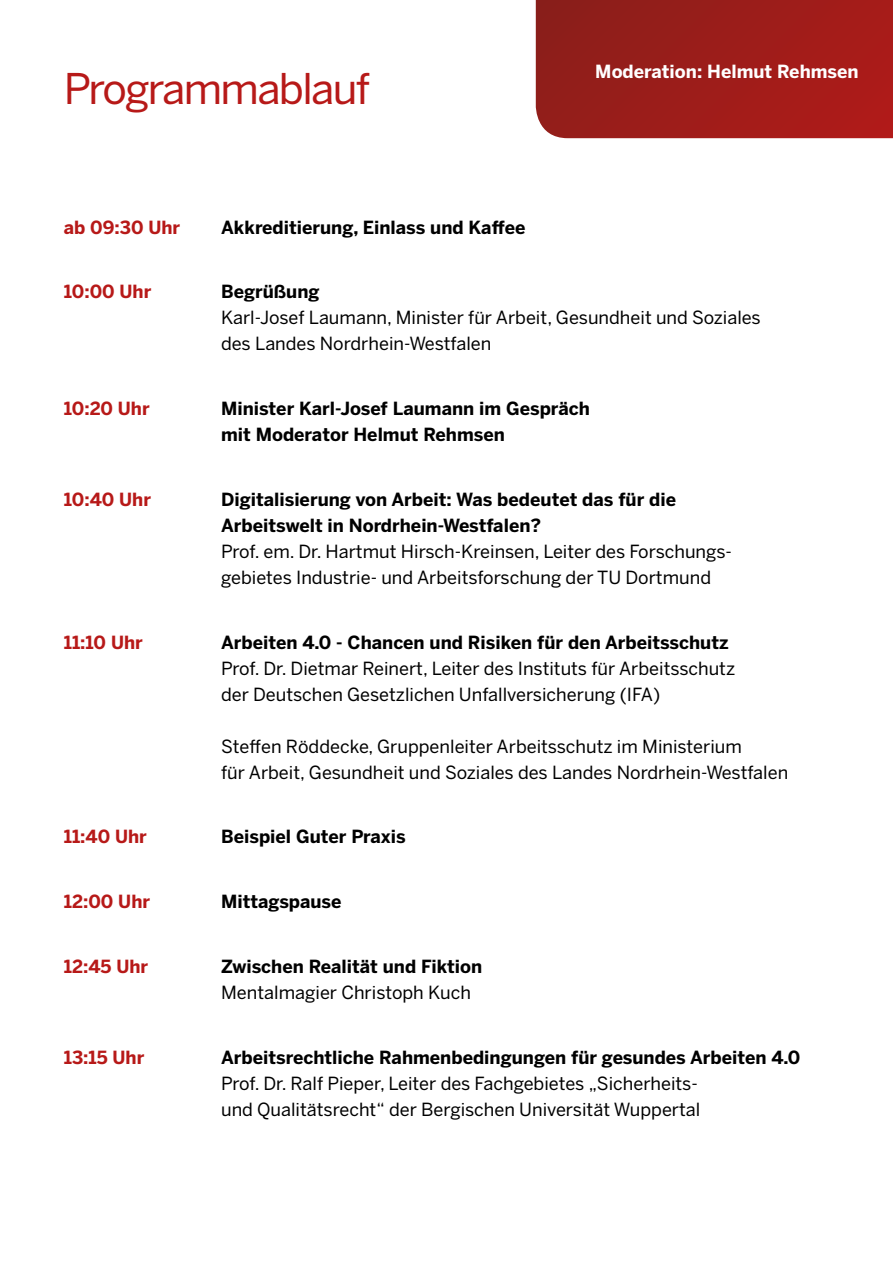
<style>
.page{position:relative;width:893px;height:1263px;background:#fff}
.page>*{position:absolute;margin:0;border:0;box-sizing:border-box;transform-origin:0 0}
.t1{font:42px "Benton Sans";letter-spacing:-.04em;color:#b71918}
.t2{font:18px/26px "Benton Sans";color:#000}
.t3{font:700 18px/26px "Benton Sans";color:#000}
.t4{font:700 18px "Benton Sans";color:#b71918}
.t5{font:700 18px "Benton Sans";color:#fff}
</style>
<div class="page">
<svg style="left:536px;top:0;width:357px;height:138px;background:#9d1d1a"></svg>
<p class="t1" style="left:64px;top:64px;width:308px">Programmablauf</p>
<p class="t4" style="left:64px;top:216px;width:118px">ab 09:30 Uhr</p>
<p class="t3" style="left:221px;top:214px;width:306px">Akkreditierung, Einlass und Kaffee</p>
<p class="t5" style="left:595px;top:61px;width:265px">Moderation: Helmut Rehmsen</p>
<p class="t4" style="left:64px;top:281px;width:89px">10:00 Uhr</p>
<p class="t3" style="left:221px;top:279px;width:100px">Begrüßung</p>
<p class="t2" style="left:221px;top:305px;width:541px">Karl-Josef Laumann, Minister für Arbeit, Gesundheit und Soziales des Landes Nordrhein-Westfalen</p>
<p class="t4" style="left:64px;top:398px;width:87px">10:20 Uhr</p>
<p class="t3" style="left:221px;top:395px;width:370px">Minister Karl-Josef Laumann im Gespräch mit Moderator Helmut Rehmsen</p>
<p class="t4" style="left:64px;top:489px;width:89px">10:40 Uhr</p>
<p class="t3" style="left:221px;top:486px;width:456px">Digitalisierung von Arbeit: Was bedeutet das für die<br>Arbeitswelt in Nordrhein-Westfalen?</p>
<p class="t2" style="left:221px;top:538px;width:510px">Prof. em. Dr. Hartmut Hirsch-Kreinsen, Leiter des Forschungs&shy;gebietes Industrie- und Arbeitsforschung der TU Dortmund</p>
<p class="t4" style="left:64px;top:631px;width:81px">11:10 Uhr</p>
<p class="t3" style="left:221px;top:629px;width:509px">Arbeiten 4.0 - Chancen und Risiken für den Arbeitsschutz</p>
<p class="t2" style="left:221px;top:655px;width:516px">Prof. Dr. Dietmar Reinert, Leiter des Instituts für Arbeitsschutz der Deutschen Gesetzlichen Unfallversicherung (IFA)</p>
<p class="t2" style="left:221px;top:733px;width:569px">Steffen Röddecke, Gruppenleiter Arbeitsschutz im Ministerium<br>für Arbeit, Gesundheit und Soziales des Landes Nordrhein-Westfalen</p>
<p class="t4" style="left:64px;top:826px;width:85px">11:40 Uhr</p>
<p class="t3" style="left:221px;top:824px;width:186px">Beispiel Guter Praxis</p>
<p class="t4" style="left:64px;top:891px;width:88px">12:00 Uhr</p>
<p class="t3" style="left:221px;top:888px;width:122px">Mittagspause</p>
<p class="t4" style="left:64px;top:956px;width:86px">12:45 Uhr</p>
<p class="t3" style="left:221px;top:953px;width:263px">Zwischen Realität und Fiktion</p>
<p class="t2" style="left:221px;top:979px;width:251px">Mentalmagier Christoph Kuch</p>
<p class="t4" style="left:64px;top:1047px;width:82px">13:15 Uhr</p>
<p class="t3" style="left:221px;top:1044px;width:581px">Arbeitsrechtliche Rahmenbedingungen für gesundes Arbeiten 4.0</p>
<p class="t2" style="left:221px;top:1070px;width:481px">Prof. Dr. Ralf Pieper, Leiter des Fachgebietes „Sicherheits&shy;und Qualitätsrecht“ der Bergischen Universität Wuppertal</p>
</div>
